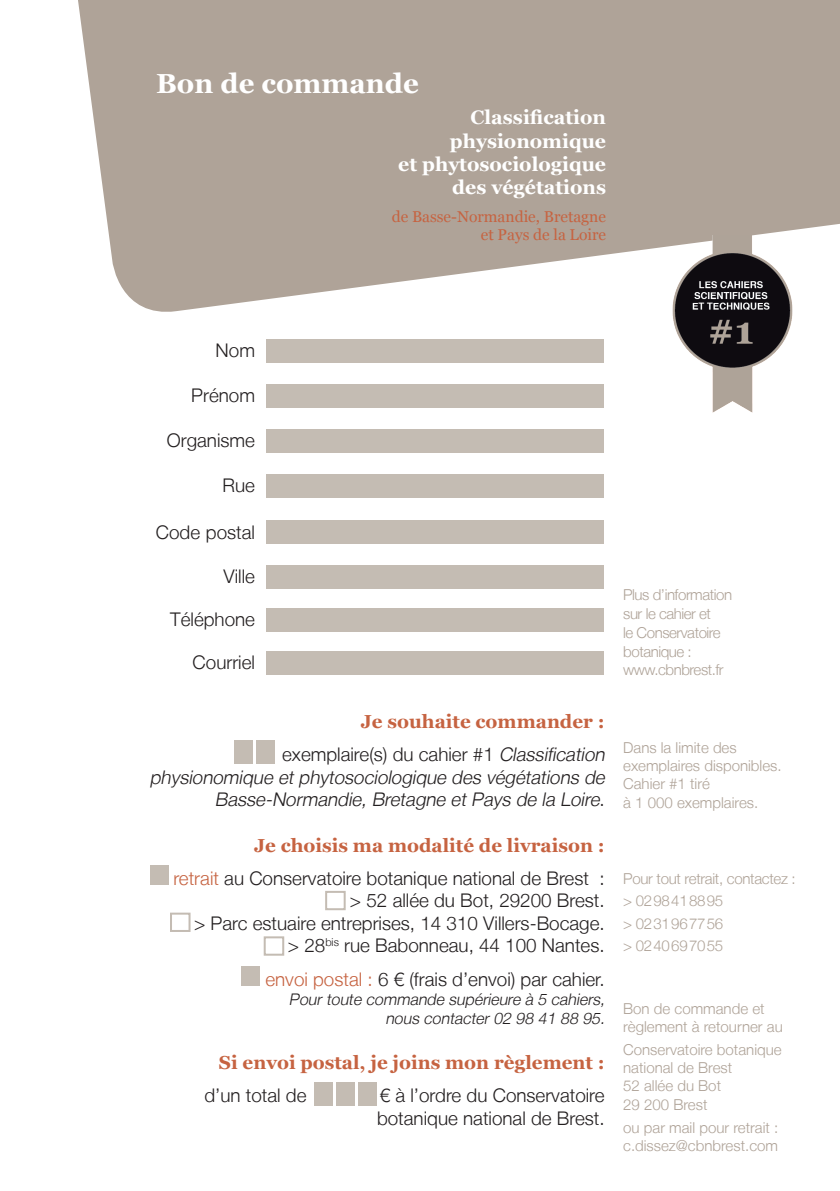
<style>
.page{position:relative;width:840px;height:1191px;background:#fff}
.page>*{position:absolute;margin:0;border:0;box-sizing:border-box;transform-origin:0 0}
.t1{font:700 27.6px "Georgia";color:#fff}
.t2{font:700 19.6px/23.4px "Georgia";color:#fff;text-align:right}
.t3{font:300 18.8px/22.6px "Helvetica Neue LT";color:#231f20;text-align:right}
.t4{font:italic 300 18.8px/22.6px "Helvetica Neue LT";color:#231f20;text-align:right}
.t5{font:700 18.8px "Georgia";color:#c66341}
.t6{font:italic 300 16px/19.2px "Helvetica Neue LT";color:#231f20;text-align:right}
.t7{font:15.6px/18.8px "Georgia";color:#c66341;text-align:right}
.t8{font:300 15px/18px "Helvetica Neue LT";color:#afa398}
.t9{font:300 15px/18.8px "Helvetica Neue LT";letter-spacing:-.03em;color:#afa398}
.t10{font:300 15px/22.4px "Helvetica Neue LT";letter-spacing:-.02em;color:#afa398}
.s1{font-style:normal}
.s2{color:#c66341}
</style>
<div class="page">
<svg style="left:78px;top:0;width:761px;height:312px;background:#b7ada3"></svg>
<div style="left:266px;top:339px;width:337px;height:23px;background:#c4bcb3"></div>
<div style="left:266px;top:384px;width:337px;height:24px;background:#c4bcb3"></div>
<div style="left:266px;top:429px;width:337px;height:24px;background:#c4bcb3"></div>
<div style="left:266px;top:474px;width:337px;height:24px;background:#c4bcb3"></div>
<div style="left:266px;top:520px;width:337px;height:23px;background:#c4bcb3"></div>
<div style="left:266px;top:565px;width:337px;height:24px;background:#c4bcb3"></div>
<div style="left:266px;top:608px;width:337px;height:23px;background:#c4bcb3"></div>
<div style="left:266px;top:651px;width:337px;height:23px;background:#c4bcb3"></div>
<div style="left:150px;top:865px;width:19px;height:20px;background:#c4bcb3"></div>
<div style="left:325px;top:891px;width:20px;height:19px;border:2px solid #c4bcb3"></div>
<div style="left:234px;top:740px;width:18px;height:23px;background:#c4bcb3"></div>
<div style="left:256px;top:740px;width:18px;height:23px;background:#c4bcb3"></div>
<div style="left:314px;top:1082px;width:19px;height:24px;background:#c4bcb3"></div>
<div style="left:336px;top:1082px;width:18px;height:24px;background:#c4bcb3"></div>
<div style="left:358px;top:1082px;width:18px;height:24px;background:#c4bcb3"></div>
<img style="left:653px;top:235px;width:158px;height:178px">
<div style="left:170px;top:912px;width:20px;height:20px;border:2px solid #c4bcb3"></div>
<div style="left:263px;top:936px;width:21px;height:19px;border:2px solid #c4bcb3"></div>
<div style="left:241px;top:966px;width:19px;height:19px;background:#c4bcb3"></div>
<h1 class="t1" style="left:156px;top:66px;width:264px">Bon de commande</h1>
<p class="t2" style="left:398px;top:106px;width:209px">Classification physionomique<br>et phytosociologique des végétations</p>
<p class="t7" style="left:391px;top:207px;width:216px">de Basse-Normandie, Bretagne et Pays de la Loire</p>
<p class="t3" style="left:215px;top:338px;width:41px">Nom</p>
<p class="t3" style="left:191px;top:383px;width:65px">Prénom</p>
<p class="t3" style="left:167px;top:429px;width:90px">Organisme</p>
<p class="t3" style="left:222px;top:474px;width:34px">Rue</p>
<p class="t3" style="left:156px;top:520px;width:101px">Code postal</p>
<p class="t3" style="left:223px;top:564px;width:33px">Ville</p>
<p class="t3" style="left:170px;top:607px;width:86px">Téléphone</p>
<p class="t3" style="left:192px;top:650px;width:64px">Courriel</p>
<p class="t5" style="left:360px;top:709px;width:245px">Je souhaite commander :</p>
<p class="t4" style="left:150px;top:743px;width:460px"><span class="s1">exemplaire(s) du cahier #1</span> Classification<br>physionomique et phytosociologique des végétations de<br>Basse-Normandie, Bretagne et Pays de la Loire<span class="s1">.</span></p>
<p class="t5" style="left:254px;top:833px;width:352px">Je choisis ma modalité de livraison :</p>
<p class="t3" style="left:173px;top:866px;width:432px"><span class="s2">retrait</span> au Conservatoire botanique national de Brest : &gt; 52 allée du Bot, 29200 Brest.<br>&gt; Parc estuaire entreprises, 14 310 Villers-Bocage.<br>&gt; 28<sup>bis</sup> rue Babonneau, 44 100 Nantes.</p>
<p class="t3" style="left:265px;top:967px;width:340px"><span class="s2">envoi postal :</span> 6 € (frais d’envoi) par cahier.</p>
<p class="t6" style="left:289px;top:989px;width:320px">Pour toute commande supérieure à 5 cahiers, nous contacter 02 98 41 88 95.</p>
<p class="t5" style="left:219px;top:1050px;width:387px">Si envoi postal, je joins mon règlement :</p>
<p class="t3" style="left:204px;top:1084px;width:104px">d’un total de</p>
<p class="t3" style="left:377px;top:1084px;width:229px;text-align:left">€ à l’ordre du Conservatoire botanique national de Brest.</p>
<p class="t9" style="left:623px;top:585px;width:110px">Plus d’information sur le cahier et<br>le Conservatoire botanique : www.cbnbrest.fr</p>
<p class="t8" style="left:623px;top:738px;width:160px">Dans la limite des exemplaires disponibles.<br>Cahier #1 tiré<br>à 1 000 exemplaires.</p>
<p class="t10" style="left:623px;top:867px;width:174px">Pour tout retrait, contactez : &gt; 0298418895<br>&gt; 0231967756<br>&gt; 0240697055</p>
<p class="t8" style="left:623px;top:999px;width:161px">Bon de commande et règlement à retourner au</p>
<p class="t8" style="left:623px;top:1040px;width:160px">Conservatoire botanique national de Brest<br>52 allée du Bot<br>29 200 Brest</p>
<p class="t8" style="left:623px;top:1118px;width:156px">ou par mail pour retrait : c.dissez@cbnbrest.com</p>
</div>
